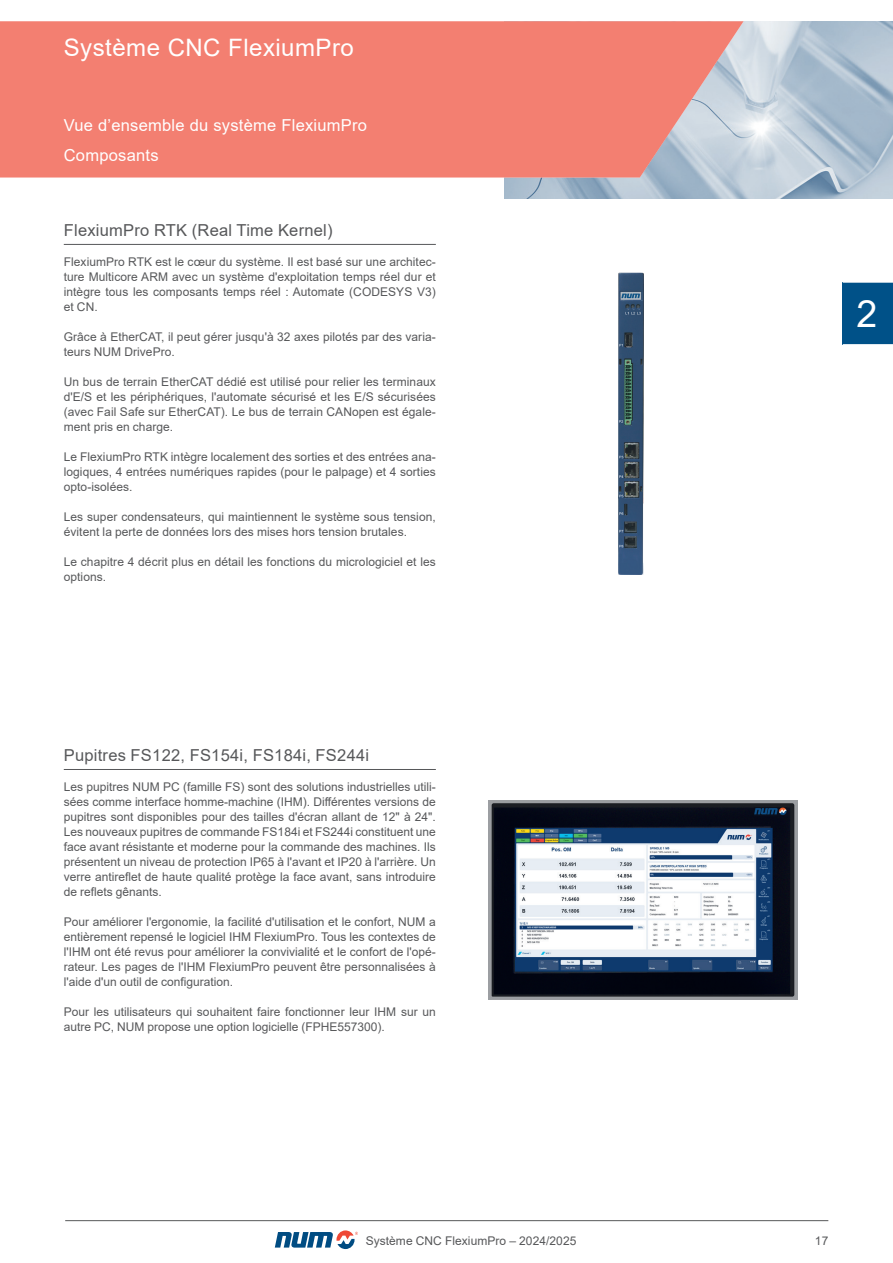
<style>
.page{position:relative;width:893px;height:1263px;background:#fff}
.page>*{position:absolute;margin:0;border:0;box-sizing:border-box;transform-origin:0 0}
.t1{font:37.5px "Arial";color:#fff}
.t2{font:24px "Arial";letter-spacing:.02em;color:#fff}
.t3{font:16.5px "Arial";letter-spacing:.015em;color:#57585a}
.t4{font:16.5px/30px "Arial";letter-spacing:.015em;color:#fff}
.t5{font:12px/15px "Arial";letter-spacing:.005em;color:#57585a;text-align:justify}
</style>
<div class="page">
<img style="left:504px;top:21px;width:389px;height:178px">
<div style="left:843px;top:282px;width:50px;height:63px;background:#005188"></div>
<hr style="left:843px;top:281px;width:50px;height:2px;background:#fff">
<hr style="left:843px;top:344px;width:50px;height:2px;background:#fff">
<svg style="left:0;top:21px;width:744px;height:157px;background:#ef8578"></svg>
<hr style="left:65px;top:1220px;width:763px;height:1px;background:#57585a">
<svg style="left:275px;top:1230px;width:83px;height:19px"></svg>
<hr style="left:64px;top:244px;width:372px;height:1px;background:#57585a">
<hr style="left:64px;top:769px;width:372px;height:1px;background:#57585a">
<img style="left:619px;top:272px;width:24px;height:302px">
<img style="left:488px;top:800px;width:310px;height:200px">
<h2 class="t2" style="left:64px;top:31px;width:292px">Système CNC FlexiumPro</h2>
<h3 class="t4" style="left:64px;top:110px;width:305px">Vue d’ensemble du système FlexiumPro<br>Composants</h3>
<h3 class="t3" style="left:64px;top:219px;width:270px">FlexiumPro RTK (Real Time Kernel)</h3>
<p class="t5" style="left:64px;top:254px;width:374px">FlexiumPro RTK est le cœur du système. Il est basé sur une architec&shy;ture Multicore ARM avec un système d'exploitation temps réel dur et intègre tous les composants temps réel : Automate (CODESYS V3) et CN.</p>
<p class="t5" style="left:64px;top:329px;width:373px">Grâce à EtherCAT, il peut gérer jusqu'à 32 axes pilotés par des varia&shy;teurs NUM DrivePro.</p>
<p class="t5" style="left:64px;top:374px;width:373px">Un bus de terrain EtherCAT dédié est utilisé pour relier les terminaux d'E/S et les périphériques, l'automate sécurisé et les E/S sécurisées (avec Fail Safe sur EtherCAT). Le bus de terrain CANopen est égale&shy;ment pris en charge.</p>
<p class="t5" style="left:64px;top:449px;width:373px">Le FlexiumPro RTK intègre localement des sorties et des entrées ana&shy;logiques, 4 entrées numériques rapides (pour le palpage) et 4 sorties opto-isolées.</p>
<p class="t5" style="left:64px;top:509px;width:374px">Les super condensateurs, qui maintiennent le système sous tension, évitent la perte de données lors des mises hors tension brutales.</p>
<p class="t5" style="left:64px;top:554px;width:373px">Le chapitre 4 décrit plus en détail les fonctions du micrologiciel et les options.</p>
<h3 class="t3" style="left:64px;top:744px;width:307px">Pupitres FS122, FS154i, FS184i, FS244i</h3>
<p class="t5" style="left:64px;top:779px;width:374px">Les pupitres NUM PC (famille FS) sont des solutions industrielles utili&shy;sées comme interface homme-machine (IHM). Différentes versions de pupitres sont disponibles pour des tailles d'écran allant de 12" à 24".<br>Les nouveaux pupitres de commande FS184i et FS244i constituent une face avant résistante et moderne pour la commande des machines. Ils présentent un niveau de protection IP65 à l'avant et IP20 à l'arrière. Un verre antireflet de haute qualité protège la face avant, sans introduire de reflets gênants.</p>
<p class="t5" style="left:64px;top:914px;width:374px">Pour améliorer l'ergonomie, la facilité d'utilisation et le confort, NUM a entièrement repensé le logiciel IHM FlexiumPro. Tous les contextes de l'IHM ont été revus pour améliorer la convivialité et le confort de l'opé&shy;rateur. Les pages de l'IHM FlexiumPro peuvent être personnalisées à l'aide d'un outil de configuration.</p>
<p class="t5" style="left:64px;top:1004px;width:374px">Pour les utilisateurs qui souhaitent faire fonctionner leur IHM sur un autre PC, NUM propose une option logicielle (FPHE557300).</p>
<h1 class="t1" style="left:856px;top:288px;width:22px">2</h1>
<p class="t5" style="left:366px;top:1233px;width:212px">Système CNC FlexiumPro – 2024/2025</p>
<p class="t5" style="left:815px;top:1233px;width:15px">17</p>
</div>
